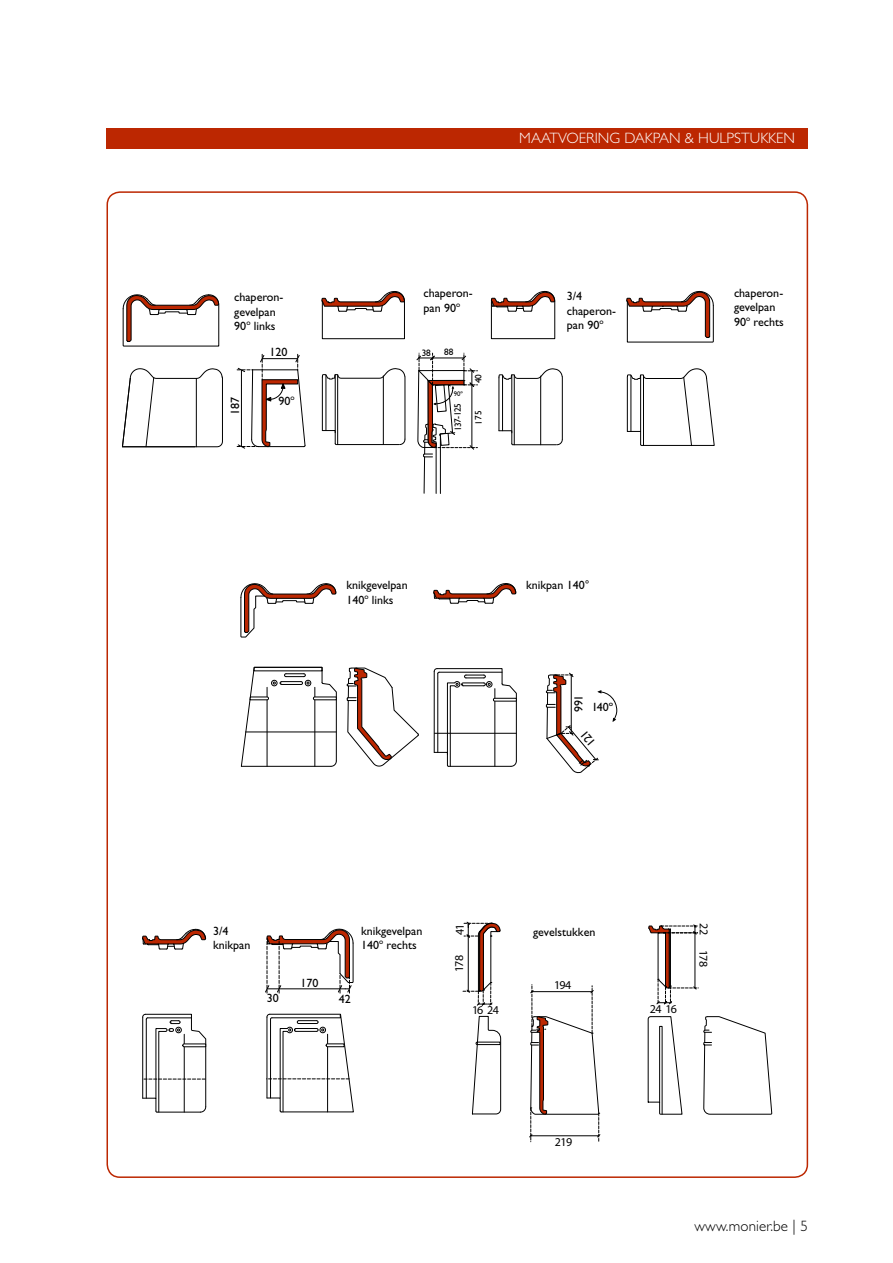
<style>
.page{position:relative;width:893px;height:1263px;background:#fff}
.page>*{position:absolute;margin:0;border:0;box-sizing:border-box;transform-origin:0 0}
.t1{font:300 15px "Gill Sans Std";color:#fff}
.t2{font:300 15px "Gill Sans Std";letter-spacing:.01em;color:#000}
.t3{font:12px/14.5px "Gill Sans Std";color:#000}
.t4{font:12px "Myriad Pro";letter-spacing:-.05em;color:#000}
.t5{font:9.3px "Gill Sans Std";color:#000}
.t6{font:6.75px "Gill Sans Std";color:#000}
</style>
<div class="page">
<div style="left:106px;top:128px;width:702px;height:20px;background:#bc2701"></div>
<svg style="left:322px;top:368px;width:84px;height:77px"></svg>
<hr style="left:326px;top:375px;width:1px;height:56px;background:#000">
<hr style="left:383px;top:376px;width:1px;height:69px;background:#000">
<hr style="left:335px;top:375px;width:1px;height:58px;background:#000">
<hr style="left:337px;top:375px;width:1px;height:70px;background:#000">
<svg style="left:321px;top:291px;width:84px;height:48px"></svg>
<svg style="left:498px;top:368px;width:65px;height:78px"></svg>
<hr style="left:502px;top:375px;width:1px;height:56px;background:#000">
<hr style="left:540px;top:376px;width:1px;height:69px;background:#000">
<hr style="left:511px;top:375px;width:1px;height:58px;background:#000">
<hr style="left:514px;top:375px;width:1px;height:70px;background:#000">
<svg style="left:491px;top:291px;width:64px;height:48px"></svg>
<svg style="left:122px;top:294px;width:98px;height:53px"></svg>
<svg style="left:237px;top:354px;width:69px;height:95px"></svg>
<svg style="left:122px;top:368px;width:101px;height:80px"></svg>
<svg style="left:626px;top:291px;width:88px;height:52px"></svg>
<svg style="left:627px;top:368px;width:88px;height:78px"></svg>
<svg style="left:240px;top:583px;width:97px;height:55px"></svg>
<svg style="left:240px;top:666px;width:97px;height:101px"></svg>
<svg style="left:346px;top:667px;width:73px;height:100px"></svg>
<hr style="left:245px;top:731px;width:91px;height:1px;background:#000">
<svg style="left:433px;top:583px;width:84px;height:21px"></svg>
<svg style="left:433px;top:668px;width:84px;height:99px"></svg>
<hr style="left:434px;top:733px;width:82px;height:1px;background:#000">
<svg style="left:142px;top:1013px;width:65px;height:100px"></svg>
<svg style="left:142px;top:928px;width:64px;height:22px"></svg>
<svg style="left:265px;top:928px;width:89px;height:65px"></svg>
<svg style="left:266px;top:1013px;width:88px;height:100px"></svg>
<svg style="left:472px;top:1016px;width:29px;height:99px"></svg>
<svg style="left:703px;top:1016px;width:69px;height:99px"></svg>
<svg style="left:647px;top:1016px;width:36px;height:99px"></svg>
<svg style="left:462px;top:921px;width:39px;height:85px"></svg>
<svg style="left:648px;top:924px;width:50px;height:81px"></svg>
<svg style="left:529px;top:984px;width:72px;height:159px"></svg>
<svg style="left:416px;top:352px;width:62px;height:142px"></svg>
<svg style="left:545px;top:672px;width:72px;height:102px"></svg>
<p class="t1" style="left:519px;top:130px;width:277px">MAATVOERING DAKPAN &amp; HULPSTUKKEN</p>
<p class="t3" style="left:234px;top:290px;width:51px">chaperon&shy;gevelpan<br>90<sup>o</sup> links</p>
<p class="t3" style="left:734px;top:286px;width:51px">chaperon&shy;gevelpan<br>90<sup>o</sup> rechts</p>
<p class="t3" style="left:424px;top:286px;width:51px">chaperon&shy;pan 90<sup>o</sup></p>
<p class="t3" style="left:567px;top:289px;width:51px">3/4 chaperon&shy;pan 90<sup>o</sup></p>
<p class="t3" style="left:270px;top:345px;width:20px">120</p>
<p class="t3" style="left:228px;top:415px;width:20px;rotate:-90deg">187</p>
<p class="t3" style="left:278px;top:393px;width:18px">90<sup>o</sup></p>
<p class="t6" style="left:454px;top:390px;width:11px">90º</p>
<p class="t5" style="left:453px;top:431px;width:30px;rotate:-91deg">137-125</p>
<p class="t3" style="left:346px;top:578px;width:63px">knikgevelpan<br>140<sup>o</sup> links</p>
<p class="t3" style="left:526px;top:578px;width:65px">knikpan 140°</p>
<p class="t3" style="left:586px;top:695px;width:18px;rotate:90deg">166</p>
<p class="t3" style="left:592px;top:700px;width:23px">140º</p>
<p class="t3" style="left:213px;top:924px;width:39px">3/4 knikpan</p>
<p class="t3" style="left:301px;top:975px;width:19px">170</p>
<p class="t3" style="left:267px;top:991px;width:13px">30</p>
<p class="t3" style="left:339px;top:991px;width:13px">42</p>
<p class="t4" style="left:453px;top:935px;width:13px;rotate:-90deg">41</p>
<p class="t3" style="left:361px;top:924px;width:63px">knikgevelpan</p>
<p class="t3" style="left:533px;top:925px;width:64px">gevelstukken</p>
<p class="t3" style="left:361px;top:938px;width:57px">140<sup>o</sup> rechts</p>
<p class="t4" style="left:453px;top:972px;width:19px;rotate:-90deg">178</p>
<p class="t4" style="left:472px;top:1003px;width:28px">16 24</p>
<p class="t4" style="left:554px;top:979px;width:19px">194</p>
<p class="t4" style="left:555px;top:1136px;width:19px">219</p>
<p class="t4" style="left:650px;top:1002px;width:29px">24 16</p>
<p class="t4" style="left:710px;top:923px;width:13px;rotate:90deg">22</p>
<p class="t4" style="left:710px;top:950px;width:19px;rotate:90deg">178</p>
<p class="t2" style="left:694px;top:1217px;width:115px">www.monier.be | 5</p>
</div>
